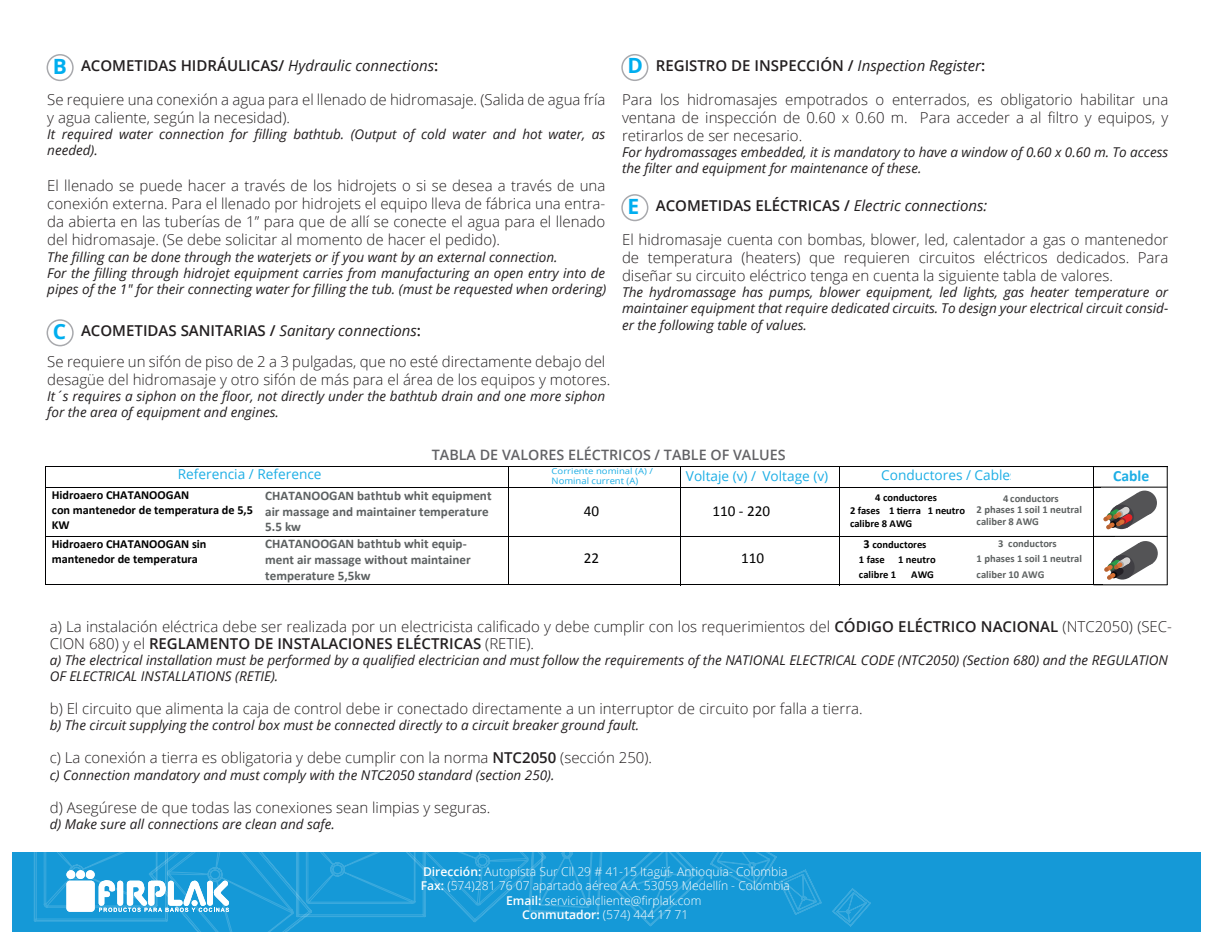
<style>
.page{position:relative;width:1214px;height:944px;background:#fff}
.page>*{position:absolute;margin:0;border:0;box-sizing:border-box;transform-origin:0 0}
.t1{font:700 21px "Open Sans";color:#00aeef}
.t2{font:700 15.6px "Calibri";color:#1daee5}
.t3{font:15.15px "Calibri";color:#000001}
.t4{font:300 15px/18px "Open Sans";color:#231f20}
.t5{font:600 15px "Open Sans";color:#231f20}
.t6{font:600 14.25px "Open Sans";color:#636366}
.t7{font:13.65px "Open Sans";color:#1daee5}
.t8{font:italic 13.5px/16.2px "Open Sans";color:#231f20}
.t9{font:700 13.2px/15.8px "Calibri";color:#5d6162}
.t10{font:700 12.3px/15px "Calibri";color:#000001}
.t11{font:300 12.15px/14.5px "Open Sans";color:#fff;text-align:center}
.t12{font:700 10.5px/11.7px "Calibri";color:#5e6262}
.t13{font:700 10.5px/13.2px "Calibri";color:#000001}
.t14{font:8.85px "Open Sans";color:#1daee5;scale:1.07 1}
.t15{font:8.25px "Open Sans";color:#1daee5;scale:1.16 1}
.s1{font-weight:400;font-style:italic}
.s2{font-size:12.3px}
.s3{font-weight:600}
</style>
<div class="page">
<div style="left:13px;top:852px;width:1188px;height:79px;background:#1599d7"></div>
<svg style="left:612px;top:852px;width:91px;height:74px"></svg>
<svg style="left:710px;top:852px;width:111px;height:62px"></svg>
<svg style="left:832px;top:888px;width:38px;height:38px"></svg>
<svg style="left:34px;top:852px;width:569px;height:79px"></svg>
<div style="left:47px;top:54px;width:27px;height:27px;border:2px solid #a8a9ad;border-radius:50%"></div>
<div style="left:621px;top:54px;width:27px;height:27px;border:2px solid #a8a9ad;border-radius:50%"></div>
<div style="left:621px;top:194px;width:27px;height:27px;border:2px solid #a8a9ad;border-radius:50%"></div>
<div style="left:47px;top:319px;width:27px;height:27px;border:2px solid #a8a9ad;border-radius:50%"></div>
<hr style="left:46px;top:466px;width:1121px;height:1px;background:#000001">
<svg style="left:45px;top:467px;width:1px;height:20px"></svg>
<svg style="left:680px;top:467px;width:1px;height:19px"></svg>
<hr style="left:838px;top:467px;width:1px;height:118px;background:#000001">
<hr style="left:46px;top:487px;width:1054px;height:1px;background:#000001">
<hr style="left:45px;top:487px;width:1px;height:49px;background:#000001">
<hr style="left:680px;top:486px;width:1px;height:99px;background:#000001">
<hr style="left:1092px;top:487px;width:1px;height:49px;background:#000001">
<hr style="left:46px;top:536px;width:318px;height:1px;background:#000001">
<hr style="left:365px;top:536px;width:247px;height:1px;background:#000001">
<hr style="left:612px;top:536px;width:502px;height:1px;background:#000001">
<hr style="left:45px;top:536px;width:1px;height:48px;background:#000001">
<hr style="left:46px;top:584px;width:318px;height:1px;background:#000001">
<svg style="left:508px;top:467px;width:1px;height:20px"></svg>
<hr style="left:508px;top:487px;width:1px;height:49px;background:#000001">
<hr style="left:508px;top:536px;width:1px;height:48px;background:#000001">
<hr style="left:365px;top:584px;width:248px;height:1px;background:#000001">
<hr style="left:612px;top:584px;width:490px;height:1px;background:#000001">
<hr style="left:1092px;top:536px;width:1px;height:48px;background:#000001">
<svg style="left:1103px;top:490px;width:54px;height:39px"></svg>
<svg style="left:1104px;top:541px;width:53px;height:39px"></svg>
<hr style="left:1093px;top:487px;width:74px;height:1px;background:#000001">
<hr style="left:1093px;top:536px;width:74px;height:1px;background:#000001">
<hr style="left:1166px;top:466px;width:1px;height:119px;background:#000001">
<hr style="left:1093px;top:584px;width:74px;height:1px;background:#000001">
<p class="t5" style="left:656px;top:55px;width:331px">REGISTRO DE INSPECCIÓN / <span class="s1">Inspection Register</span>:</p>
<p class="t4" style="left:622px;top:90px;width:548px;text-align:justify">Para los hidromasajes empotrados o enterrados, es obligatorio habilitar una ventana de inspección de 0.60 x 0.60 m. Para acceder a al filtro y equipos, y retirarlos de ser necesario.</p>
<p class="t8" style="left:622px;top:144px;width:547px">For hydromassages embedded, it is mandatory to have a window of 0.60 x 0.60 m. To access the filter and equipment for maintenance of these.</p>
<p class="t5" style="left:656px;top:195px;width:333px">ACOMETIDAS ELÉCTRICAS / <span class="s1">Electric connections:</span></p>
<p class="t4" style="left:622px;top:230px;width:548px;text-align:justify">El hidromasaje cuenta con bombas, blower, led, calentador a gas o mantenedor de temperatura (heaters) que requieren circuitos eléctricos dedicados. Para diseñar su circuito eléctrico tenga en cuenta la siguiente tabla de valores.</p>
<p class="t8" style="left:622px;top:284px;width:547px;text-align:justify">The hydromassage has pumps, blower equipment, led lights, gas heater temperature or maintainer equipment that require dedicated circuits. To design your electrical circuit consid&shy;er the following table of values.</p>
<p class="t5" style="left:81px;top:55px;width:359px">ACOMETIDAS HIDRÁULICAS/ <span class="s1">Hydraulic connections</span>:</p>
<h1 class="t1" style="left:53px;top:51px;width:16px">B</h1>
<h1 class="t1" style="left:627px;top:51px;width:17px">D</h1>
<p class="t4" style="left:47px;top:90px;width:559px">Se requiere una conexión a agua para el llenado de hidromasaje. (Salida de agua fría y agua caliente, según la necesidad).</p>
<p class="t8" style="left:47px;top:126px;width:559px">It required water connection for filling bathtub. (Output of cold water and hot water, as needed).</p>
<p class="t4" style="left:47px;top:176px;width:559px;text-align:justify">El llenado se puede hacer a través de los hidrojets o si se desea a través de una conexión externa. Para el llenado por hidrojets el equipo lleva de fábrica una entra&shy;da abierta en las tuberías de 1” para que de allí se conecte el agua para el llenado del hidromasaje. (Se debe solicitar al momento de hacer el pedido).</p>
<p class="t8" style="left:47px;top:248px;width:560px">The filling can be done through the waterjets or if you want by an external connection.<br>For the filling through hidrojet equipment carries from manufacturing an open entry into de pipes of the 1" for their connecting water for filling the tub. (must be requested when ordering)</p>
<h1 class="t1" style="left:627px;top:191px;width:13px">E</h1>
<h1 class="t1" style="left:53px;top:316px;width:15px">C</h1>
<p class="t5" style="left:81px;top:320px;width:341px">ACOMETIDAS SANITARIAS / <span class="s1">Sanitary connections</span>:</p>
<p class="t4" style="left:47px;top:352px;width:564px">Se requiere un sifón de piso de 2 a 3 pulgadas, que no esté directamente debajo del desagüe del hidromasaje y otro sifón de más para el área de los equipos y motores.</p>
<p class="t8" style="left:47px;top:388px;width:559px">It´s requires a siphon on the floor, not directly under the bathtub drain and one more siphon for the area of equipment and engines.</p>
<p class="t6" style="left:432px;top:444px;width:355px">TABLA DE VALORES ELÉCTRICOS / TABLE OF VALUES</p>
<p class="t7" style="left:178px;top:465px;width:145px">Referencia / Reference</p>
<p class="t15" style="left:551px;top:465px;width:89px">Corriente nominal (A) /</p>
<p class="t14" style="left:551px;top:475px;width:82px">Nominal current (A)</p>
<p class="t7" style="left:686px;top:467px;width:72px">Voltaje (v) /</p>
<p class="t7" style="left:881px;top:466px;width:137px">Conductores / Cables</p>
<p class="t10" style="left:52px;top:487px;width:203px">Hidroaero CHATANOOGAN<br>con mantenedor de temperatura de 5,5<br>KW</p>
<p class="t7" style="left:762px;top:467px;width:67px">Voltage (v)</p>
<p class="t9" style="left:265px;top:487px;width:228px">CHATANOOGAN bathtub whit equipment air massage and maintainer temperature<br>5.5 kw</p>
<p class="t9" style="left:265px;top:535px;width:207px">CHATANOOGAN bathtub whit equip&shy;ment air massage without maintainer temperature 5,5kw</p>
<p class="t13" style="left:850px;top:490px;width:117px;text-indent:25px">4 conductores<br>2 fases 1 tierra 1 neutro calibre 8 AWG</p>
<p class="t12" style="left:976px;top:492px;width:107px;text-indent:26px">4 conductors<br>2 phases 1 soil 1 neutral caliber 8 AWG</p>
<p class="t12" style="left:976px;top:536px;width:107px;line-height:14.4px;text-align:center">3 conductors<br>1 phases 1 soil 1 neutral</p>
<p class="t12" style="left:976px;top:568px;width:69px">caliber 10 AWG</p>
<p class="t3" style="left:712px;top:501px;width:59px">110 - 220</p>
<p class="t3" style="left:584px;top:501px;width:17px">40</p>
<p class="t3" style="left:584px;top:547px;width:17px">22</p>
<p class="t10" style="left:52px;top:536px;width:156px">Hidroaero CHATANOOGAN sin mantenedor de temperatura</p>
<p class="t13" style="left:859px;top:537px;width:69px;line-height:15px;text-indent:5px"><span class="s2">3</span> conductores<br>1 fase</p>
<p class="t3" style="left:741px;top:547px;width:25px">110</p>
<p class="t13" style="left:898px;top:552px;width:39px">1 neutro</p>
<p class="t13" style="left:859px;top:567px;width:39px">calibre 1</p>
<p class="t13" style="left:911px;top:567px;width:24px">AWG</p>
<p class="t2" style="left:1113px;top:465px;width:38px">Cable</p>
<p class="t4" style="left:50px;top:618px;width:1123px;line-height:16.5px">a) La instalación eléctrica debe ser realizada por un electricista calificado y debe cumplir con los requerimientos del <span class="s3">CÓDIGO ELÉCTRICO NACIONAL</span> (NTC2050) (SEC-<br>CION 680) y el <span class="s3">REGLAMENTO DE INSTALACIONES ELÉCTRICAS</span> (RETIE).</p>
<p class="t8" style="left:50px;top:651px;width:1119px">a) The electrical installation must be performed by a qualified electrician and must follow the requirements of the NATIONAL ELECTRICAL CODE (NTC2050) (Section 680) and the REGULATION<br>OF ELECTRICAL INSTALLATIONS (RETIE).</p>
<p class="t4" style="left:50px;top:699px;width:814px">b) El circuito que alimenta la caja de control debe ir conectado directamente a un interruptor de circuito por falla a tierra.</p>
<p class="t8" style="left:50px;top:717px;width:591px">b) The circuit supplying the control box must be connected directly to a circuit breaker ground fault.</p>
<p class="t4" style="left:50px;top:748px;width:604px">c) La conexión a tierra es obligatoria y debe cumplir con la norma <span class="s3">NTC2050</span> (sección 250).</p>
<p class="t8" style="left:50px;top:766px;width:506px">c) Connection mandatory and must comply with the NTC2050 standard (section 250).</p>
<p class="t4" style="left:50px;top:798px;width:442px">d) Asegúrese de que todas las conexiones sean limpias y seguras.</p>
<p class="t8" style="left:50px;top:815px;width:286px">d) Make sure all connections are clean and safe.</p>
<p class="t11" style="left:421px;top:863px;width:371px"><span class="s3">Dirección:</span> Autopista Sur Cll 29 # 41-15 Itagüí- Antioquia- Colombia <span class="s3">Fax:</span> (574)281 76 07 apartado aéreo A.A. 53059 Medellín - Colombia <span class="s3">Email:</span> servicioalcliente@firplak.com<br><span class="s3">Conmutador:</span> (574) 444 17 71</p>
</div>
